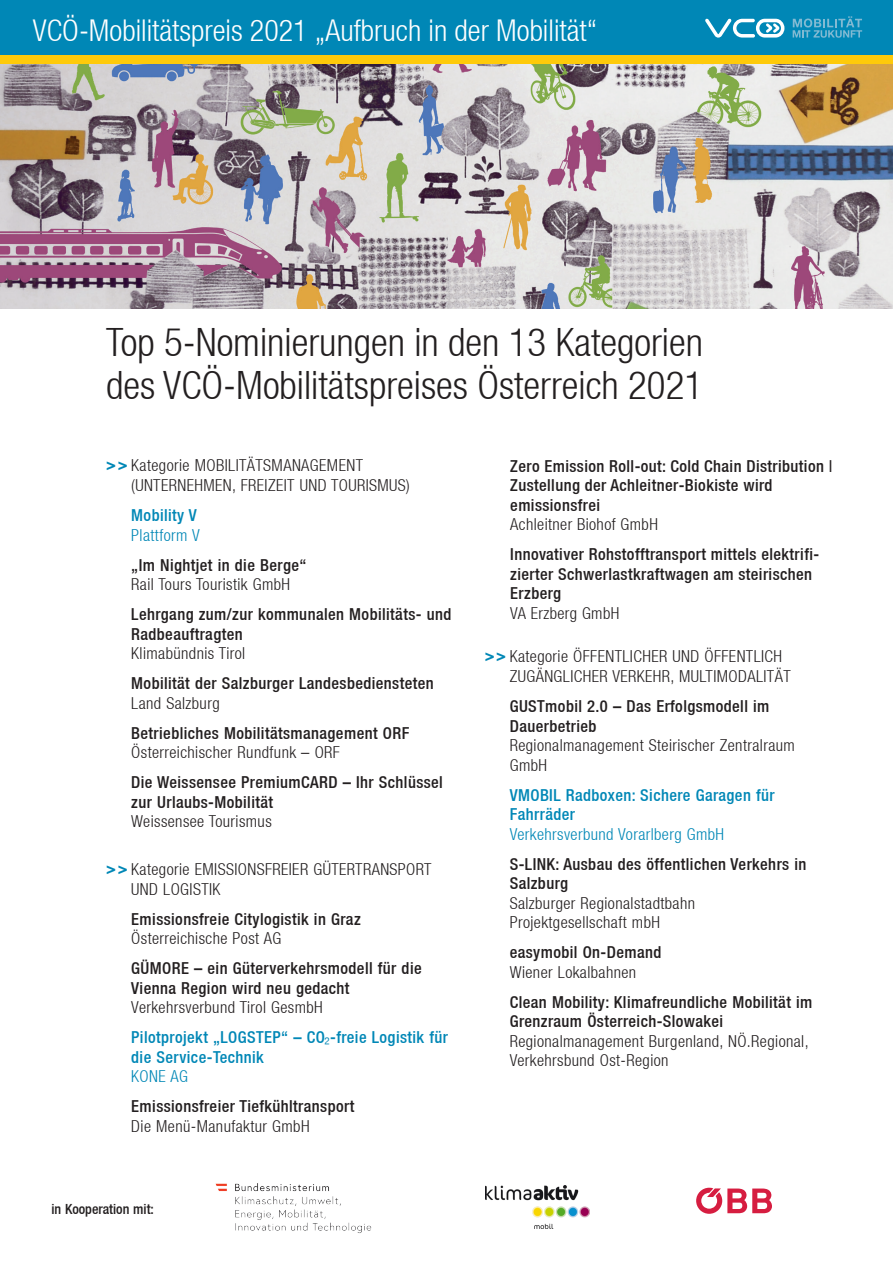
<style>
.page{position:relative;width:893px;height:1263px;background:#fff}
.page>*{position:absolute;margin:0;border:0;box-sizing:border-box;transform-origin:0 0}
.t1{font:300 condensed 39px/43.2px "Helvetica Neue LT";color:#231f20}
.t2{font:300 condensed 36px "Helvetica Neue LT";color:#fff}
.t3{font:300 condensed 30px "Helvetica Neue LT";color:#fff}
.Einreicher_text{font:500 condensed 16.5px/19.5px "Helvetica Neue LT";letter-spacing:.025em;color:#231f20}
.Einreicher_text-2{font:300 condensed 16.5px/19.5px "Helvetica Neue LT";letter-spacing:.025em;color:#231f20}
.Projektname{font:500 condensed 16.5px/19.5px "Helvetica Neue LT";letter-spacing:.025em;color:#231f20}
.s1_Einreicher{font:500 condensed 16.5px/19.5px "Helvetica Neue LT";letter-spacing:.025em;color:#231f20}
.Einreicher_text-3{font:500 condensed 16.5px/19.5px "Helvetica Neue LT";letter-spacing:.025em;color:#0087b6}
.s1_Einreicher-2{font:500 condensed 16.5px/19.5px "Helvetica Neue LT";letter-spacing:.025em;color:#0087b6}
.s1_Einreicher-3{font:300 condensed 16.5px/19.8px "Helvetica Neue LT";letter-spacing:.025em;color:#231f20}
.Einreicher_text-4{font:300 condensed 16.5px/19.5px "Helvetica Neue LT";letter-spacing:.025em;color:#0087b6}
.s1_Einreicher-4{font:300 condensed 16.5px "Helvetica Neue LT";color:#0087b6}
.t4{font:500 condensed 13.95px "Helvetica Neue LT";color:#231f20}
.s1{font-family:"Helvetica Neue LT Std";font-weight:700;color:#0087b6}
.s2{font-weight:500}
.s3{font-weight:300}
</style>
<div class="page">
<svg style="left:696px;top:1188px;width:76px;height:26px"></svg>
<img style="left:215px;top:1183px;width:157px;height:50px">
<img style="left:486px;top:1185px;width:103px;height:43px">
<div style="left:0;top:0;width:893px;height:55px;background:#0087b6"></div>
<div style="left:0;top:55px;width:893px;height:10px;background:#feca0a"></div>
<svg style="left:705px;top:18px;width:79px;height:20px"></svg>
<svg style="left:793px;top:16px;width:69px;height:22px"></svg>
<img style="left:0;top:65px;width:893px;height:243px">
<p class="t3" style="left:33px;top:13px;width:566px">VCÖ-Mobilitätspreis 2021 „Aufbruch in der Mobilität“</p>
<p class="t2" style="left:255px;top:18px;width:331px">VCÖ-Mobilitätspreis 2015</p>
<h3 class="t3" style="left:383px;top:13px;width:15px">u</h3>
<p class="t1" style="left:106px;top:320px;width:598px">Top 5-Nominierungen in den 13 Kategorien des VCÖ-Mobilitätspreises Österreich 2021</p>
<p class="Einreicher_text-2" style="left:131px;top:455px;width:280px;text-indent:-25px"><span class="s1">&gt;&gt;</span> Kategorie MOBILITÄTSMANAGEMENT (UNTERNEHMEN, FREIZEIT UND TOURISMUS)</p>
<p class="Einreicher_text-4" style="left:131px;top:505px;width:70px"><span class="s2">Mobility V<br></span>Plattform V</p>
<p class="Einreicher_text" style="left:131px;top:555px;width:177px">„Im Nightjet in die Berge“<br><span class="s3">Rail Tours Touristik GmbH</span></p>
<p class="Einreicher_text" style="left:131px;top:604px;width:322px">Lehrgang zum/zur kommunalen Mobilitäts- und<br>Radbeauftragten<br><span class="s3">Klimabündnis Tirol</span></p>
<p class="Einreicher_text" style="left:131px;top:673px;width:304px">Mobilität der Salzburger Landesbediensteten<br><span class="s3">Land Salzburg</span></p>
<p class="Einreicher_text" style="left:131px;top:723px;width:280px">Betriebliches Mobilitätsmanagement ORF<br><span class="s3">Österreichischer Rundfunk – ORF</span></p>
<p class="Einreicher_text" style="left:131px;top:772px;width:313px">Die Weissensee PremiumCARD – Ihr Schlüssel zur Urlaubs-Mobilität<br><span class="s3">Weissensee Tourismus</span></p>
<p class="s1_Einreicher-3" style="left:131px;top:859px;width:302px;text-indent:-25px"><span class="s1">&gt;&gt;</span> Kategorie EMISSIONSFREIER GÜTERTRANSPORT<br>UND LOGISTIK</p>
<p class="s1_Einreicher" style="left:131px;top:909px;width:231px">Emissionsfreie Citylogistik in Graz<br><span class="s3">Österreichische Post AG</span></p>
<p class="s1_Einreicher" style="left:131px;top:958px;width:292px">GÜMORE – ein Güterverkehrsmodell für die<br>Vienna Region wird neu gedacht<br><span class="s3">Verkehrsverbund Tirol GesmbH</span></p>
<p class="s1_Einreicher-2" style="left:131px;top:1027px;width:318px">Pilotprojekt „LOGSTEP“ – CO -freie Logistik für die Service-Technik<br><span class="s3">KONE AG</span></p>
<p class="s1_Einreicher" style="left:131px;top:1096px;width:224px">Emissionsfreier Tiefkühltransport<br><span class="s3">Die Menü-Manufaktur GmbH</span></p>
<p class="s1_Einreicher-4" style="left:324px;top:1033px;width:7px">²</p>
<p class="t4" style="left:52px;top:1201px;width:104px">in Kooperation mit:</p>
<p class="Projektname" style="left:510px;top:456px;width:324px">Zero Emission Roll-out: Cold Chain Distribution | Zustellung der Achleitner-Biokiste wird emissionsfrei<br><span class="s3">Achleitner Biohof GmbH</span></p>
<p class="Projektname" style="left:510px;top:544px;width:310px">Innovativer Rohstofftransport mittels elektrifi&shy;zierter Schwerlastkraftwagen am steirischen<br>Erzberg<br><span class="s3">VA Erzberg GmbH</span></p>
<p class="Einreicher_text-2" style="left:510px;top:646px;width:282px;text-indent:-25px"><span class="s1">&gt;&gt;</span> Kategorie ÖFFENTLICHER UND ÖFFENTLICH<br>ZUGÄNGLICHER VERKEHR, MULTIMODALITÄT</p>
<p class="Einreicher_text-2" style="left:510px;top:696px;width:287px"><span class="s2">GUSTmobil 2.0 – Das Erfolgsmodell im<br>Dauerbetrieb<br></span>Regionalmanagement Steirischer Zentralraum<br>GmbH</p>
<p class="Einreicher_text-3" style="left:510px;top:785px;width:266px">VMOBIL Radboxen: Sichere Garagen für<br>Fahrräder<br><span class="s3">Verkehrsverbund Vorarlberg GmbH</span></p>
<p class="Einreicher_text-2" style="left:510px;top:854px;width:298px"><span class="s2">S-LINK: Ausbau des öffentlichen Verkehrs in<br>Salzburg<br></span>Salzburger Regionalstadtbahn<br>Projektgesellschaft mbH</p>
<p class="Einreicher_text" style="left:510px;top:942px;width:153px">easymobil On-Demand<br><span class="s3">Wiener Lokalbahnen</span></p>
<p class="Einreicher_text" style="left:510px;top:992px;width:304px">Clean Mobility: Klimafreundliche Mobilität im Grenzraum Österreich-Slowakei <span class="s3">Regionalmanagement Burgenland, NÖ.Regional, Verkehrsbund Ost-Region</span></p>
</div>
